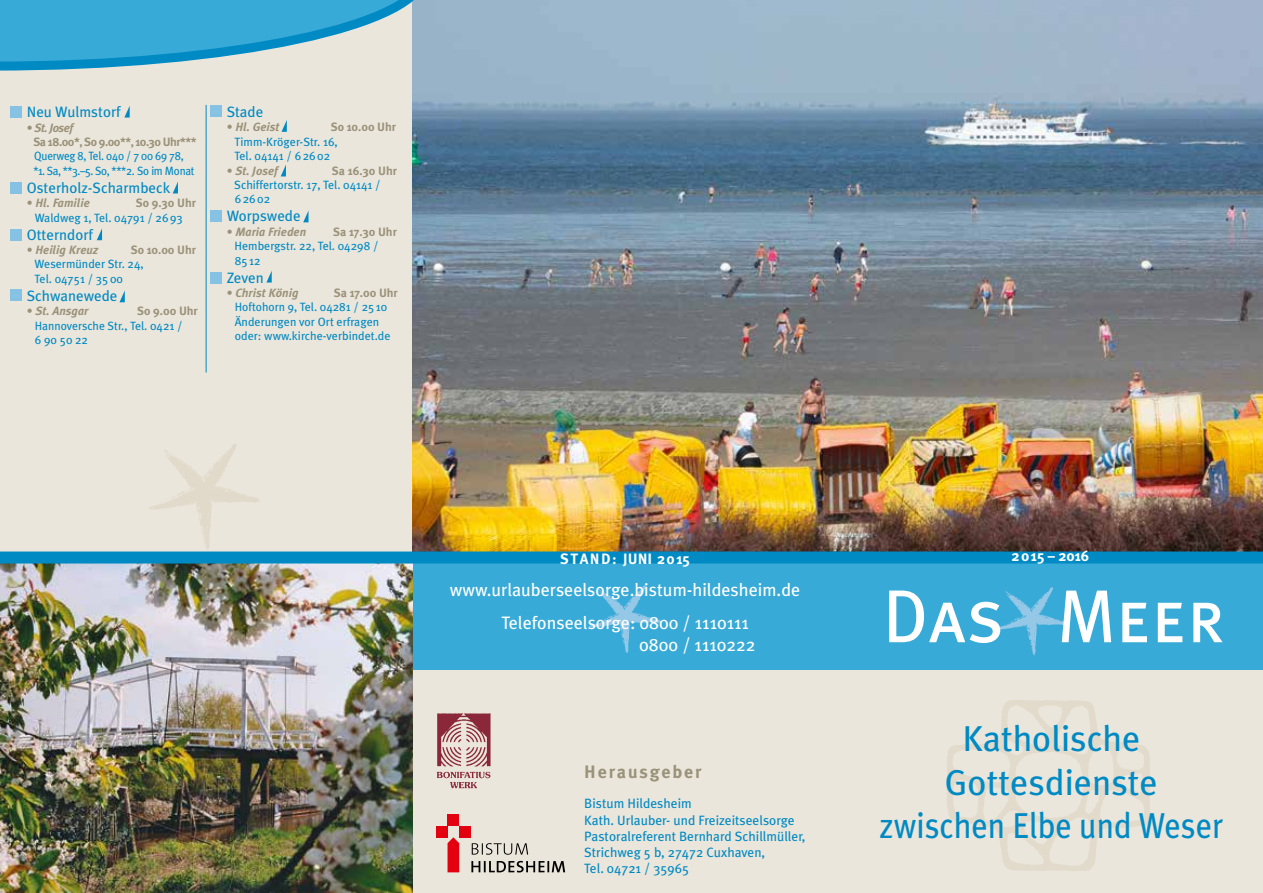
<style>
.page{position:relative;width:1263px;height:893px;background:#fff}
.page>*{position:absolute;margin:0;border:0;box-sizing:border-box;transform-origin:0 0}
.t1{font:36px/43.2px "Meta Plus";color:#008ac4;text-align:center}
.t2{font:18px/21.6px "Meta Plus";color:#fff}
.t3{font:700 18px "Meta Plus";letter-spacing:.1em;color:#9b927a}
.t4{font:15px "Meta Plus";color:#008ac4}
.t5{font:700 15px "Meta Plus";letter-spacing:.1em;color:#fff}
.t6{font:700 15px "Meta Plus";color:#fff}
.t7{font:13.5px/16.2px "Meta Plus";color:#008ac4}
.t8{font:12px/14.4px "Meta Plus";color:#008ac4}
.t9{font:italic 700 12px "Meta Plus";color:#9b927a}
.t10{font:700 12px "Meta Plus";color:#9b927a}
.t11{font:12px/14.4px "Meta Plus";letter-spacing:-.02em;color:#008ac4;scale:.94 1}
.t12{font:700 12px/14.4px "Meta Plus";letter-spacing:-.04em;color:#9b927a}
.s1{font-weight:400}
.s2{font-style:italic}
.s3{font-weight:400;font-style:normal}
</style>
<div class="page">
<div style="left:0;top:1px;width:1263px;height:892px;background:#ebe6db"></div>
<img style="left:412px;top:0;width:851px;height:551px">
<svg style="left:0;top:0;width:429px;height:71px"></svg>
<hr style="left:206px;top:105px;width:1px;height:267px;background:#008ac4">
<div style="left:405px;top:553px;width:858px;height:117px;background:#37aad7"></div>
<div style="left:10px;top:106px;width:11px;height:11px;background:#86c2e3"></div>
<div style="left:10px;top:182px;width:11px;height:11px;background:#86c2e3"></div>
<div style="left:10px;top:229px;width:11px;height:12px;background:#86c2e3"></div>
<div style="left:10px;top:290px;width:11px;height:11px;background:#86c2e3"></div>
<div style="left:210px;top:210px;width:12px;height:12px;background:#86c2e3"></div>
<img style="left:589px;top:585px;width:72px;height:68px">
<img style="left:0;top:563px;width:412px;height:330px">
<div style="left:0;top:551px;width:1263px;height:12px;background:#008ac4"></div>
<img style="left:436px;top:713px;width:55px;height:76px">
<div style="left:447px;top:814px;width:12px;height:12px;background:#e3000f"></div>
<div style="left:459px;top:826px;width:12px;height:11px;background:#e3000f"></div>
<div style="left:436px;top:826px;width:11px;height:11px;background:#e3000f"></div>
<svg style="left:447px;top:837px;width:12px;height:35px"></svg>
<svg style="left:471px;top:861px;width:94px;height:11px"></svg>
<svg style="left:472px;top:843px;width:56px;height:12px"></svg>
<div style="left:210px;top:105px;width:12px;height:11px;background:#86c2e3"></div>
<svg style="left:124px;top:106px;width:6px;height:12px"></svg>
<svg style="left:173px;top:182px;width:5px;height:11px"></svg>
<svg style="left:97px;top:228px;width:5px;height:12px"></svg>
<svg style="left:119px;top:290px;width:6px;height:12px"></svg>
<svg style="left:281px;top:120px;width:6px;height:12px"></svg>
<svg style="left:281px;top:165px;width:5px;height:11px"></svg>
<img style="left:1030px;top:587px;width:23px;height:68px">
<svg style="left:889px;top:590px;width:333px;height:53px"></svg>
<div style="left:210px;top:272px;width:12px;height:12px;background:#86c2e3"></div>
<svg style="left:303px;top:212px;width:5px;height:10px"></svg>
<svg style="left:266px;top:271px;width:6px;height:12px"></svg>
<p class="t4" style="left:27px;top:103px;width:95px">Neu Wulmstorf</p>
<p class="t12" style="left:33px;top:120px;width:165px;text-indent:-7px"><span class="s1">•</span> <span class="s2">St. Josef<br></span>Sa 18.00*, So 9.00**, 10.30 Uhr***</p>
<p class="t11" style="left:33px;top:149px;width:173px">Querweg 8, Tel. 040 / 7 00 69 78, *1. Sa, **3.–5. So, ***2. So im Monat</p>
<p class="t4" style="left:27px;top:179px;width:145px">Osterholz-Scharmbeck</p>
<p class="t9" style="left:27px;top:196px;width:65px"><span class="s3">•</span> Hl. Familie</p>
<p class="t10" style="left:136px;top:196px;width:62px">So 9.30 Uhr</p>
<p class="t8" style="left:35px;top:210px;width:150px">Waldweg 1, Tel. 04791 / 2693</p>
<p class="t4" style="left:27px;top:226px;width:68px">Otterndorf</p>
<p class="t9" style="left:27px;top:243px;width:73px"><span class="s3">•</span> Heilig Kreuz</p>
<p class="t10" style="left:131px;top:243px;width:67px">So 10.00 Uhr</p>
<p class="t8" style="left:35px;top:257px;width:111px">Wesermünder Str. 24,<br>Tel. 04751 / 3500</p>
<p class="t4" style="left:27px;top:287px;width:92px">Schwanewede</p>
<p class="t9" style="left:27px;top:304px;width:63px"><span class="s3">•</span> St. Ansgar</p>
<p class="t10" style="left:137px;top:304px;width:62px">So 9.00 Uhr</p>
<p class="t8" style="left:35px;top:318px;width:149px">Hannoversche Str., Tel. 0421 /<br>6 90 50 22</p>
<p class="t4" style="left:227px;top:103px;width:38px">Stade</p>
<p class="t9" style="left:227px;top:120px;width:54px"><span class="s3">•</span> Hl. Geist</p>
<p class="t10" style="left:331px;top:120px;width:67px">So 10.00 Uhr</p>
<p class="t8" style="left:235px;top:134px;width:105px">Timm-Kröger-Str. 16,<br>Tel. 04141 / 62602</p>
<p class="t9" style="left:227px;top:163px;width:53px"><span class="s3">•</span> St. Josef</p>
<p class="t10" style="left:332px;top:164px;width:67px">Sa 16.30 Uhr</p>
<p class="t8" style="left:234px;top:178px;width:148px">Schiffertorstr. 17, Tel. 04141 /<br>62602</p>
<p class="t4" style="left:227px;top:208px;width:76px">Worpswede</p>
<p class="t9" style="left:227px;top:225px;width:81px"><span class="s3">•</span> Maria Frieden</p>
<p class="t10" style="left:333px;top:225px;width:65px">Sa 17.30 Uhr</p>
<p class="t8" style="left:235px;top:239px;width:145px">Hembergstr. 22, Tel. 04298 /<br>8512</p>
<p class="t4" style="left:227px;top:269px;width:39px">Zeven</p>
<p class="t9" style="left:227px;top:286px;width:73px"><span class="s3">•</span> Christ König</p>
<p class="t10" style="left:334px;top:286px;width:66px">Sa 17.00 Uhr</p>
<p class="t8" style="left:235px;top:300px;width:157px">Hoftohorn 9, Tel. 04281 / 2510<br>Änderungen vor Ort erfragen oder: www.kirche-verbindet.de</p>
<p class="t5" style="left:560px;top:550px;width:131px">STAND: JUNI 2015</p>
<p class="t6" style="left:1011px;top:548px;width:79px">2015 – 2016</p>
<h2 class="t2" style="left:450px;top:579px;width:352px">www.urlauberseelsorge.bistum-hildesheim.de</h2>
<h2 class="t2" style="left:639px;top:612px;width:118px;text-indent:-138px">Telefonseelsorge: 0800 / 1110111<br>0800 / 1110222</h2>
<h2 class="t3" style="left:584px;top:761px;width:119px">Herausgeber</h2>
<p class="t7" style="left:584px;top:795px;width:223px">Bistum Hildesheim<br>Kath. Urlauber- und Freizeitseelsorge<br>Pastoralreferent Bernhard Schillmüller,<br>Strichweg 5 b, 27472 Cuxhaven,<br>Tel. 04721 / 35965</p>
<h1 class="t1" style="left:880px;top:717px;width:345px">Katholische<br>Gottesdienste zwischen Elbe und Weser</h1>
</div>
